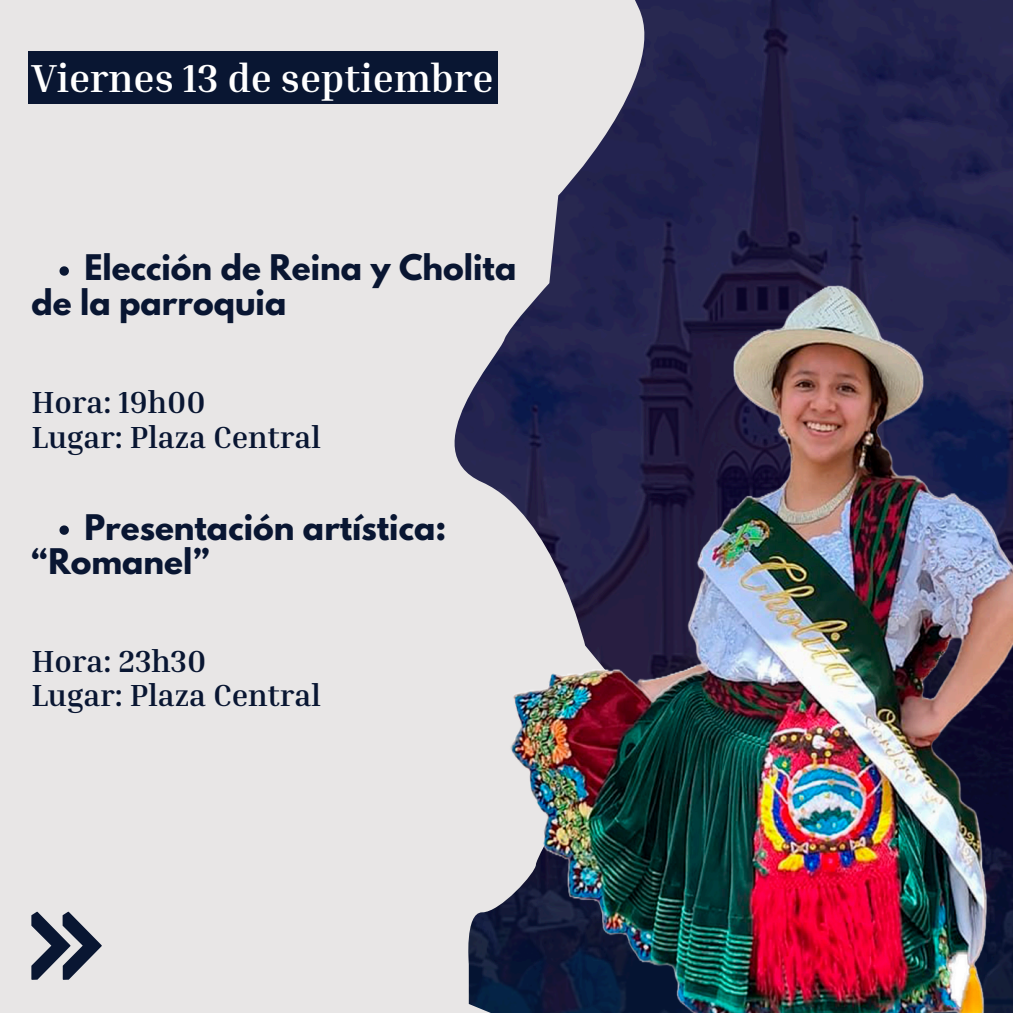
<style>
.page{position:relative;width:1013px;height:1013px;background:#fff}
.page>*{position:absolute;margin:0;border:0;box-sizing:border-box;transform-origin:0 0}
.t1{font:700 40px "Inria Serif";color:#fff}
.t2{font:700 31.25px "League Spartan";color:#091632}
.t3{font:700 31.25px/34.8px "Inria Serif";color:#091632}
</style>
<div class="page">
<div style="left:0;top:0;width:1012px;height:1012px;background:#e8e6e6"></div>
<svg style="left:31px;top:911px;width:71px;height:68px"></svg>
<div style="left:28px;top:51px;width:469px;height:52px;background:#091632"></div>
<svg style="left:59px;top:525px;width:10px;height:10px"></svg>
<img style="left:452px;top:0;width:560px;height:1006px">
<img style="left:472px;top:202px;width:540px;height:810px">
<svg style="left:59px;top:266px;width:10px;height:10px"></svg>
<p class="t1" style="left:31px;top:53px;width:464px">Viernes 13 de septiembre</p>
<h2 class="t2" style="left:84px;top:252px;width:433px">Elección de Reina y Cholita</h2>
<p class="t2" style="left:31px;top:287px;width:256px">de la parroquia</p>
<h2 class="t3" style="left:31px;top:384px;width:291px">Hora: 19h00<br>Lugar: Plaza Central</h2>
<p class="t2" style="left:84px;top:511px;width:363px">Presentación artística:</p>
<h1 class="t2" style="left:31px;top:546px;width:179px">“Romanel”</h1>
<h2 class="t3" style="left:31px;top:642px;width:291px">Hora: 23h30<br>Lugar: Plaza Central</h2>
</div>
